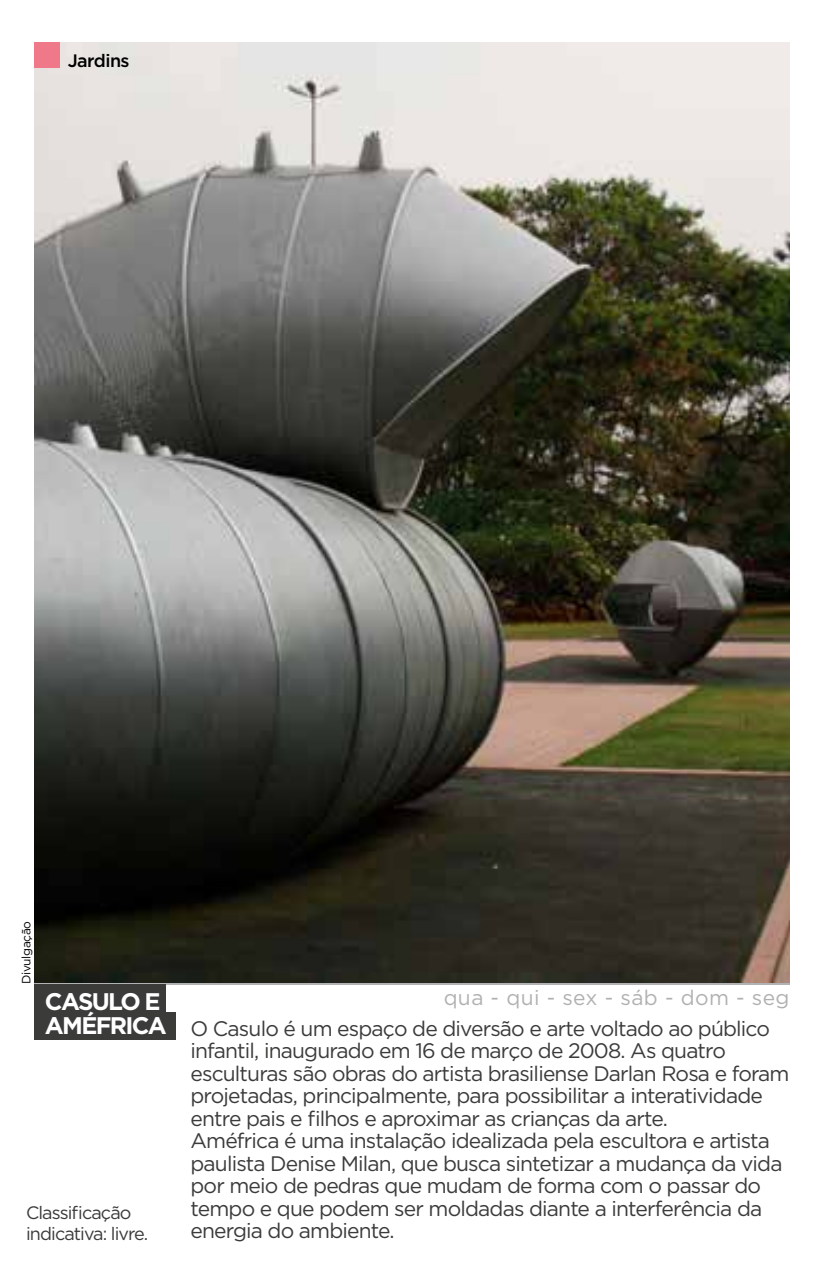
<style>
.page{position:relative;width:825px;height:1276px;background:#fff}
.page>*{position:absolute;margin:0;border:0;box-sizing:border-box;transform-origin:0 0}
.t1{font:700 24px/23.7px "Gotham";letter-spacing:-.07em;color:#fff}
.t2{font:21px/22.5px "Gotham";letter-spacing:-.04em;color:#3b3b3a}
.t3{font:21px "Gotham";letter-spacing:.02em;color:#9c9d9d}
.t4{font:18px/21px "Gotham";letter-spacing:-.05em;color:#3b3b3a}
.t5{font:500 18px "Gotham";letter-spacing:-.03em;color:#000}
.t6{font:12px "Gotham";letter-spacing:-.03em;color:#000}
</style>
<div class="page">
<img style="left:34px;top:42px;width:755px;height:941px">
<svg style="left:34px;top:42px;width:26px;height:26px"></svg>
<div style="left:34px;top:984px;width:132px;height:27px;background:#3b3b3a"></div>
<div style="left:34px;top:1011px;width:142px;height:28px;background:#3b3b3a"></div>
<p class="t5" style="left:68px;top:51px;width:63px">Jardins</p>
<p class="t6" style="left:19px;top:984px;width:65px;rotate:-90deg">Divulgação</p>
<p class="t1" style="left:45px;top:989px;width:123px">CASULO E<br>AMÉFRICA</p>
<p class="t3" style="left:444px;top:986px;width:347px">qua - qui - sex - sáb - dom - seg</p>
<p class="t2" style="left:190px;top:1016px;width:600px">O Casulo é um espaço de diversão e arte voltado ao público infantil, inaugurado em 16 de março de 2008. As quatro esculturas são obras do artista brasiliense Darlan Rosa e foram projetadas, principalmente, para possibilitar a interatividade entre pais e filhos e aproximar as crianças da arte.<br>Améfrica é uma instalação idealizada pela escultora e artista paulista Denise Milan, que busca sintetizar a mudança da vida por meio de pedras que mudam de forma com o passar do tempo e que podem ser moldadas diante a interferência da energia do ambiente.</p>
<p class="t4" style="left:26px;top:1201px;width:124px">Classificação indicativa: livre.</p>
</div>
